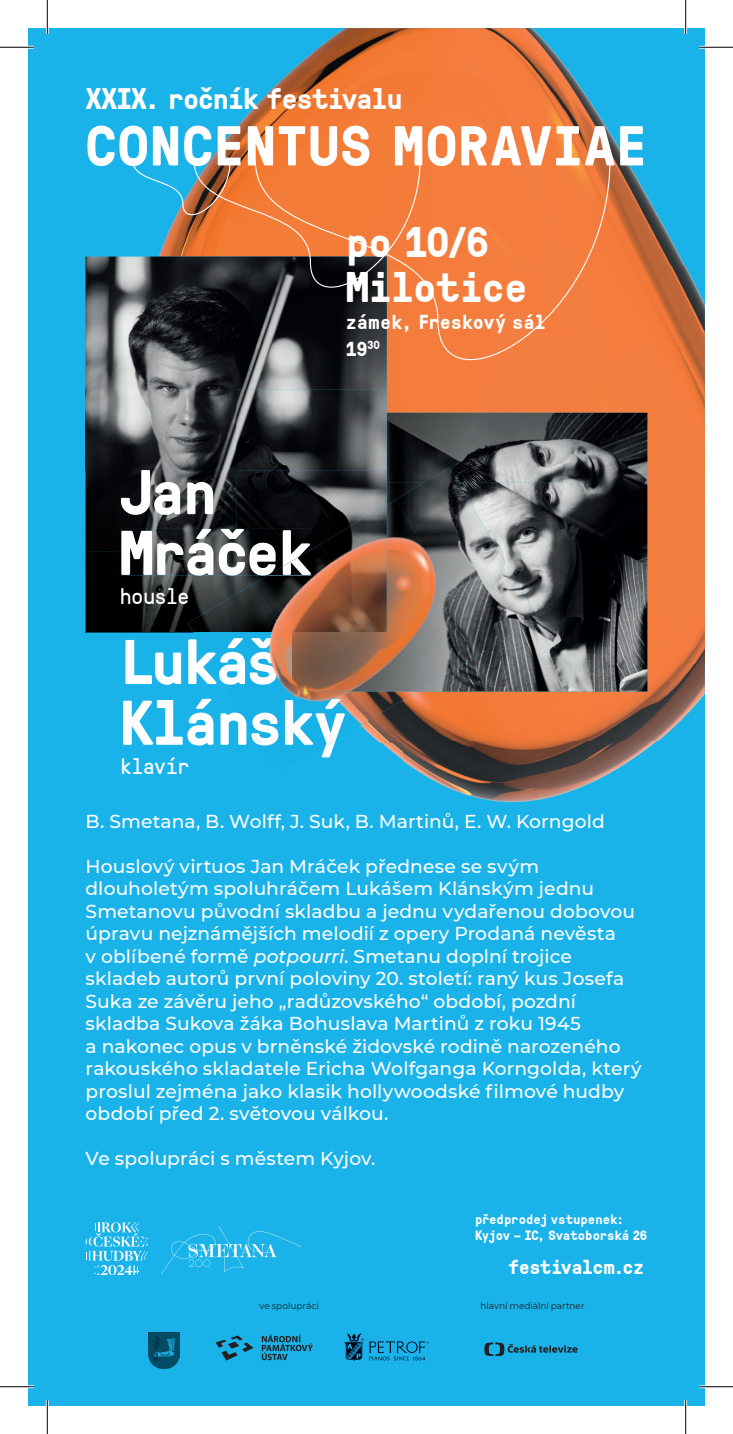
<style>
.page{position:relative;width:733px;height:1434px;background:#fff}
.page>*{position:absolute;margin:0;border:0;box-sizing:border-box;transform-origin:0 0}
.t1{font:700 63px/60.8px "GT Pressura Mono";letter-spacing:-.045em;color:#fff}
.t2{font:700 56.02px "GT Pressura Mono";letter-spacing:.02em;color:#fff}
.t3{font:700 42.75px/45px "GT Pressura Mono";letter-spacing:-.025em;color:#fff}
.t4{font:700 29.7px "GT Pressura Mono";letter-spacing:-.045em;color:#fff}
.t5{font:22.5px "GT Pressura Mono";letter-spacing:-.04em;color:#fff}
.t6{font:700 20.25px/27px "GT Pressura Mono";letter-spacing:-.01em;color:#fff}
.t7{font:500 18.68px/22.5px "Montserrat";letter-spacing:.005em;color:#fff}
.t8{font:700 13.5px/15.8px "GT Pressura Mono";letter-spacing:-.01em;color:#fff}
.t9{font:9px "Montserrat";letter-spacing:-.005em;color:#231f20}
.s1{font-style:italic}
</style>
<div class="page">
<div style="left:28px;top:28px;width:676px;height:1378px;background:#1ab3e9"></div>
<img style="left:417px;top:743px;width:239px;height:60px">
<img style="left:28px;top:28px;width:75px;height:556px">
<img style="left:103px;top:28px;width:601px;height:237px">
<img style="left:417px;top:663px;width:287px;height:80px">
<img style="left:611px;top:265px;width:93px;height:159px">
<img style="left:647px;top:424px;width:57px;height:239px">
<svg style="left:161px;top:1226px;width:140px;height:48px"></svg>
<svg style="left:85px;top:1222px;width:63px;height:54px"></svg>
<img style="left:562px;top:413px;width:85px;height:278px">
<img style="left:386px;top:417px;width:176px;height:135px">
<img style="left:509px;top:552px;width:53px;height:70px">
<img style="left:432px;top:622px;width:130px;height:69px">
<img style="left:86px;top:257px;width:45px;height:133px">
<img style="left:86px;top:390px;width:300px;height:80px">
<img style="left:86px;top:470px;width:150px;height:162px">
<img style="left:236px;top:470px;width:150px;height:74px">
<img style="left:236px;top:576px;width:18px;height:7px">
<img style="left:121px;top:529px;width:191px;height:47px">
<img style="left:309px;top:691px;width:108px;height:80px">
<img style="left:296px;top:691px;width:13px;height:8px">
<img style="left:270px;top:633px;width:26px;height:64px">
<img style="left:395px;top:468px;width:114px;height:101px">
<img style="left:432px;top:569px;width:107px;height:114px">
<img style="left:386px;top:499px;width:69px;height:133px">
<img style="left:364px;top:607px;width:68px;height:84px">
<img style="left:292px;top:633px;width:72px;height:58px">
<img style="left:193px;top:632px;width:99px;height:1px">
<img style="left:292px;top:632px;width:85px;height:1px">
<img style="left:320px;top:505px;width:66px;height:127px">
<img style="left:254px;top:544px;width:119px;height:88px">
<img style="left:188px;top:583px;width:95px;height:49px">
<img style="left:267px;top:549px;width:45px;height:27px">
<img style="left:206px;top:638px;width:74px;height:47px">
<img style="left:242px;top:699px;width:103px;height:58px">
<svg style="left:131px;top:158px;width:480px;height:259px;background:#aa6a46"></svg>
<svg style="left:484px;top:1342px;width:93px;height:14px"></svg>
<img style="left:149px;top:1332px;width:31px;height:36px">
<svg style="left:215px;top:1335px;width:38px;height:25px"></svg>
<svg style="left:262px;top:1334px;width:51px;height:26px"></svg>
<svg style="left:344px;top:1334px;width:84px;height:27px"></svg>
<hr style="left:0;top:46px;width:34px;height:3px;background:#fff">
<hr style="left:699px;top:46px;width:33px;height:3px;background:#fff">
<hr style="left:0;top:1385px;width:34px;height:3px;background:#fff">
<hr style="left:699px;top:1385px;width:33px;height:3px;background:#fff">
<hr style="left:46px;top:0;width:3px;height:34px;background:#fff">
<hr style="left:46px;top:1400px;width:3px;height:34px;background:#fff">
<hr style="left:684px;top:0;width:2px;height:34px;background:#fff">
<hr style="left:684px;top:1400px;width:2px;height:34px;background:#fff">
<hr style="left:0;top:47px;width:34px;height:1px;background:#000">
<hr style="left:699px;top:47px;width:33px;height:1px;background:#000">
<hr style="left:0;top:1386px;width:34px;height:1px;background:#000">
<hr style="left:699px;top:1386px;width:33px;height:1px;background:#000">
<hr style="left:47px;top:0;width:1px;height:34px;background:#000">
<hr style="left:47px;top:1400px;width:1px;height:34px;background:#000">
<hr style="left:685px;top:0;width:1px;height:34px;background:#000">
<hr style="left:685px;top:1400px;width:1px;height:34px;background:#000">
<h3 class="t4" style="left:86px;top:77px;width:318px">XXIX. ročník festivalu</h3>
<h2 class="t2" style="left:86px;top:105px;width:562px">CONCENTUS MORAVIAE</h2>
<h3 class="t3" style="left:345px;top:218px;width:183px">po 10/6<br>Milotice</h3>
<p class="t6" style="left:345px;top:307px;width:201px">zámek, Freskový sál<br>19<sup>30</sup></p>
<h1 class="t1" style="left:119px;top:459px;width:194px">Jan<br>Mráček</h1>
<p class="t5" style="left:119px;top:580px;width:72px">housle</p>
<h1 class="t1" style="left:119px;top:629px;width:229px">Lukáš<br>Klánský</h1>
<p class="t5" style="left:119px;top:750px;width:71px">klavír</p>
<p class="t7" style="left:86px;top:809px;width:520px">B. Smetana, B. Wolff, J. Suk, B. Martinů, E. W. Korngold</p>
<p class="t7" style="left:86px;top:854px;width:557px">Houslový virtuos Jan Mráček přednese se svým dlouholetým spoluhráčem Lukášem Klánským jednu Smetanovu původní skladbu a jednu vydařenou dobovou úpravu nejznámějších melodií z opery Prodaná nevěsta<br>v oblíbené formě <span class="s1">potpourri</span>. Smetanu doplní trojice skladeb autorů první poloviny 20. století: raný kus Josefa Suka ze závěru jeho „radůzovského“ období, pozdní skladba Sukova žáka Bohuslava Martinů z roku 1945<br>a nakonec opus v brněnské židovské rodině narozeného rakouského skladatele Ericha Wolfganga Korngolda, který proslul zejména jako klasik hollywoodské filmové hudby období před 2. světovou válkou.</p>
<p class="t7" style="left:86px;top:1146px;width:291px">Ve spolupráci s městem Kyjov.</p>
<p class="t8" style="left:475px;top:1211px;width:173px">předprodej vstupenek:<br>Kyjov – IC, Svatoborská 26</p>
<p class="t6" style="left:508px;top:1253px;width:137px">festivalcm.cz</p>
<p class="t9" style="left:259px;top:1299px;width:61px">ve spolupráci</p>
<p class="t9" style="left:480px;top:1299px;width:105px">hlavní mediální partner</p>
</div>
